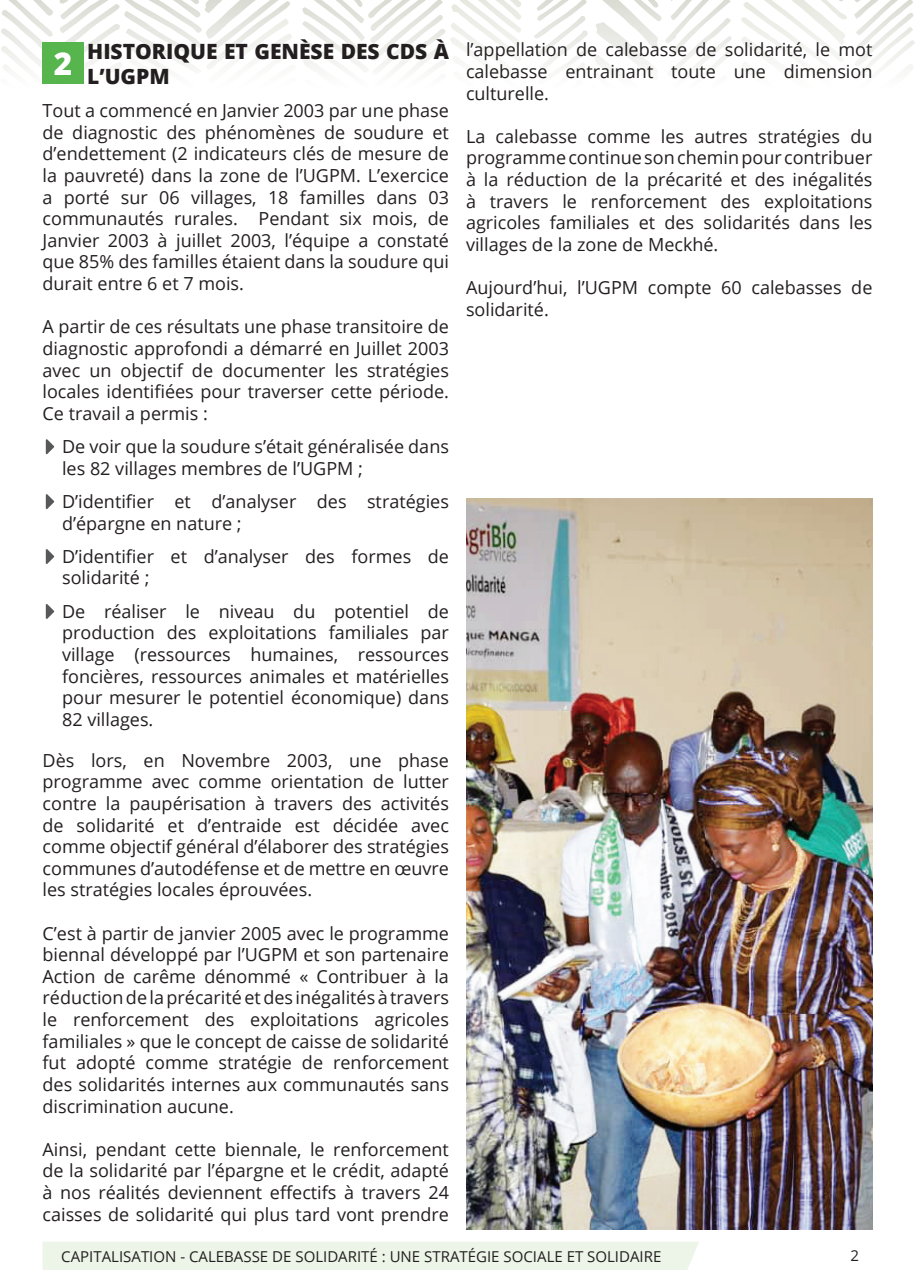
<style>
.page{position:relative;width:915px;height:1285px;background:#fff}
.page>*{position:absolute;margin:0;border:0;box-sizing:border-box;transform-origin:0 0}
.t1{font:800 21px/25.2px "Open Sans";color:#231f20}
.t2{font:18px/21.6px "Open Sans";color:#231f20;text-align:justify}
.t3{font:15px "Open Sans";color:#231f20}
</style>
<div class="page">
<div style="left:43px;top:1242px;width:656px;height:27px;background:#ecf5e8"></div>
<svg style="left:741px;top:0;width:173px;height:68px"></svg>
<svg style="left:1px;top:0;width:730px;height:84px"></svg>
<div style="left:43px;top:43px;width:41px;height:41px;background:#56b54c"></div>
<svg style="left:46px;top:439px;width:8px;height:15px"></svg>
<svg style="left:46px;top:494px;width:8px;height:15px"></svg>
<svg style="left:46px;top:604px;width:8px;height:14px"></svg>
<svg style="left:46px;top:549px;width:8px;height:15px"></svg>
<img style="left:466px;top:498px;width:406px;height:731px">
<p class="t1" style="left:54px;top:37px;width:396px;text-indent:33px">HISTORIQUE ET GENÈSE DES CDS À<br><sup>2</sup> L’UGPM</p>
<p class="t2" style="left:43px;top:99px;width:408px">Tout a commencé en Janvier 2003 par une phase de diagnostic des phénomènes de soudure et d’endettement (2 indicateurs clés de mesure de la pauvreté) dans la zone de l’UGPM. L’exercice a porté sur 06 villages, 18 familles dans 03 communautés rurales. Pendant six mois, de Janvier 2003 à juillet 2003, l’équipe a constaté que 85% des familles étaient dans la soudure qui durait entre 6 et 7 mois.</p>
<p class="t2" style="left:43px;top:315px;width:408px">A partir de ces résultats une phase transitoire de diagnostic approfondi a démarré en Juillet 2003 avec un objectif de documenter les stratégies locales identifiées pour traverser cette période.<br>Ce travail a permis :</p>
<p class="t2" style="left:62px;top:435px;width:388px">De voir que la soudure s’était généralisée dans les 82 villages membres de l’UGPM ;</p>
<p class="t2" style="left:62px;top:490px;width:388px">D’identifier et d’analyser des stratégies d’épargne en nature ;</p>
<p class="t2" style="left:62px;top:545px;width:388px">D’identifier et d’analyser des formes de solidarité ;</p>
<p class="t2" style="left:62px;top:600px;width:388px">De réaliser le niveau du potentiel de production des exploitations familiales par village (ressources humaines, ressources foncières, ressources animales et matérielles pour mesurer le potentiel économique) dans 82 villages.</p>
<p class="t2" style="left:43px;top:748px;width:408px">Dès lors, en Novembre 2003, une phase programme avec comme orientation de lutter contre la paupérisation à travers des activités de solidarité et d’entraide est décidée avec comme objectif général d’élaborer des stratégies communes d’autodéfense et de mettre en œuvre les stratégies locales éprouvées.</p>
<p class="t2" style="left:43px;top:921px;width:408px">C’est à partir de janvier 2005 avec le programme biennal développé par l’UGPM et son partenaire Action de carême dénommé « Contribuer à la réduction de la précarité et des inégalités à travers le renforcement des exploitations agricoles familiales » que le concept de caisse de solidarité fut adopté comme stratégie de renforcement des solidarités internes aux communautés sans discrimination aucune.</p>
<p class="t2" style="left:43px;top:1137px;width:408px">Ainsi, pendant cette biennale, le renforcement de la solidarité par l’épargne et le crédit, adapté à nos réalités deviennent effectifs à travers 24 caisses de solidarité qui plus tard vont prendre</p>
<p class="t2" style="left:466px;top:38px;width:408px">l’appellation de calebasse de solidarité, le mot calebasse entrainant toute une dimension culturelle.</p>
<p class="t2" style="left:466px;top:125px;width:408px">La calebasse comme les autres stratégies du programme continue son chemin pour contribuer à la réduction de la précarité et des inégalités à travers le renforcement des exploitations agricoles familiales et des solidarités dans les villages de la zone de Meckhé.</p>
<p class="t2" style="left:466px;top:276px;width:408px">Aujourd’hui, l’UGPM compte 60 calebasses de solidarité.</p>
<p class="t3" style="left:61px;top:1245px;width:601px">CAPITALISATION - CALEBASSE DE SOLIDARITÉ : UNE STRATÉGIE SOCIALE ET SOLIDAIRE</p>
<p class="t3" style="left:850px;top:1245px;width:10px">2</p>
</div>
